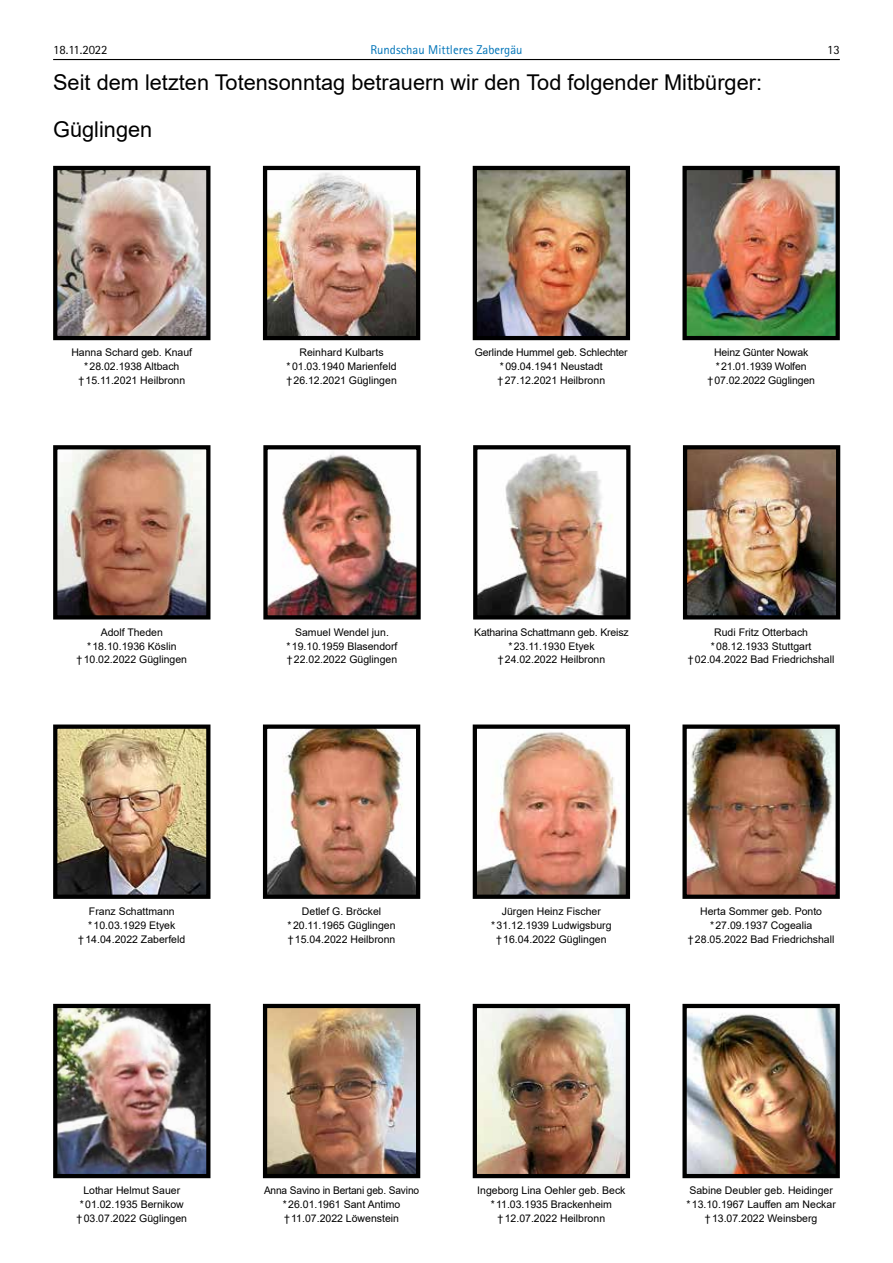
<style>
.page{position:relative;width:893px;height:1263px;background:#fff}
.page>*{position:absolute;margin:0;border:0;box-sizing:border-box;transform-origin:0 0}
.t1{font:21.75px/46.8px "Arial";color:#000}
.t2{font:12.75px "Rotis Sans Serif W1 G";color:#0074b8}
.t3{font:12.75px "Rotis Sans Serif W1 G";color:#000}
.t4{font:10.5px/13.8px "Arial";color:#000;text-align:center}
</style>
<div class="page">
<hr style="left:53px;top:59px;width:787px;height:1px;background:#000">
<img style="left:58px;top:171px;width:147px;height:164px">
<div style="left:53px;top:166px;width:157px;height:174px;border:4px solid #000"></div>
<img style="left:268px;top:172px;width:147px;height:163px">
<div style="left:263px;top:166px;width:157px;height:174px;border:4px solid #000"></div>
<img style="left:478px;top:171px;width:147px;height:164px">
<div style="left:473px;top:166px;width:157px;height:174px;border:4px solid #000"></div>
<img style="left:687px;top:171px;width:148px;height:164px">
<div style="left:682px;top:166px;width:158px;height:174px;border:4px solid #000"></div>
<img style="left:58px;top:450px;width:147px;height:164px">
<div style="left:53px;top:445px;width:157px;height:174px;border:4px solid #000"></div>
<img style="left:268px;top:454px;width:148px;height:160px">
<div style="left:263px;top:445px;width:158px;height:174px;border:4px solid #000"></div>
<img style="left:478px;top:453px;width:147px;height:161px">
<div style="left:473px;top:445px;width:157px;height:174px;border:4px solid #000"></div>
<img style="left:688px;top:450px;width:147px;height:164px">
<div style="left:683px;top:445px;width:157px;height:174px;border:4px solid #000"></div>
<img style="left:58px;top:729px;width:147px;height:165px">
<div style="left:53px;top:724px;width:157px;height:175px;border:4px solid #000"></div>
<img style="left:268px;top:729px;width:147px;height:165px">
<div style="left:263px;top:724px;width:157px;height:175px;border:4px solid #000"></div>
<img style="left:478px;top:732px;width:147px;height:162px">
<div style="left:473px;top:724px;width:157px;height:175px;border:4px solid #000"></div>
<img style="left:687px;top:729px;width:148px;height:165px">
<div style="left:682px;top:724px;width:158px;height:175px;border:4px solid #000"></div>
<img style="left:58px;top:1009px;width:147px;height:164px">
<div style="left:53px;top:1004px;width:157px;height:174px;border:4px solid #000"></div>
<img style="left:268px;top:1009px;width:147px;height:164px">
<div style="left:263px;top:1004px;width:157px;height:174px;border:4px solid #000"></div>
<img style="left:478px;top:1009px;width:147px;height:164px">
<div style="left:473px;top:1004px;width:157px;height:174px;border:4px solid #000"></div>
<img style="left:687px;top:1009px;width:148px;height:164px">
<div style="left:682px;top:1004px;width:158px;height:174px;border:4px solid #000"></div>
<p class="t3" style="left:53px;top:42px;width:56px">18.11.2022</p>
<p class="t2" style="left:370px;top:42px;width:154px">Rundschau Mittleres Zabergäu</p>
<p class="t3" style="left:827px;top:42px;width:14px">13</p>
<h1 class="t1" style="left:53px;top:59px;width:710px">Seit dem letzten Totensonntag betrauern wir den Tod folgender Mitbürger:<br>Güglingen</h1>
<p class="t4" style="left:71px;top:346px;width:122px">Hanna Schard geb. Knauf *28.02.1938 Altbach †15.11.2021 Heilbronn</p>
<p class="t4" style="left:286px;top:346px;width:112px">Reinhard Kulbarts *01.03.1940 Marienfeld †26.12.2021 Güglingen</p>
<p class="t4" style="left:475px;top:346px;width:154px">Gerlinde Hummel geb. Schlechter *09.04.1941 Neustadt †27.12.2021 Heilbronn</p>
<p class="t4" style="left:707px;top:346px;width:109px">Heinz Günter Nowak *21.01.1939 Wolfen †07.02.2022 Güglingen</p>
<p class="t4" style="left:77px;top:625px;width:112px">Adolf Theden *18.10.1936 Köslin †10.02.2022 Güglingen</p>
<p class="t4" style="left:286px;top:625px;width:113px">Samuel Wendel jun. *19.10.1959 Blasendorf †22.02.2022 Güglingen</p>
<p class="t4" style="left:474px;top:625px;width:156px">Katharina Schattmann geb. Kreisz *23.11.1930 Etyek<br>†24.02.2022 Heilbronn</p>
<p class="t4" style="left:688px;top:625px;width:148px">Rudi Fritz Otterbach *08.12.1933 Stuttgart †02.04.2022 Bad Friedrichshall</p>
<p class="t4" style="left:78px;top:904px;width:108px">Franz Schattmann *10.03.1929 Etyek †14.04.2022 Zaberfeld</p>
<p class="t4" style="left:288px;top:904px;width:109px">Detlef G. Bröckel *20.11.1965 Güglingen †15.04.2022 Heilbronn</p>
<p class="t4" style="left:491px;top:904px;width:122px">Jürgen Heinz Fischer *31.12.1939 Ludwigsburg †16.04.2022 Güglingen</p>
<p class="t4" style="left:688px;top:904px;width:148px">Herta Sommer geb. Ponto *27.09.1937 Cogealia †28.05.2022 Bad Friedrichshall</p>
<p class="t4" style="left:77px;top:1184px;width:112px">Lothar Helmut Sauer *01.02.1935 Bernikow †03.07.2022 Güglingen</p>
<p class="t4" style="left:264px;top:1184px;width:157px">Anna Savino in Bertani geb. Savino *26.01.1961 Sant Antimo †11.07.2022 Löwenstein</p>
<p class="t4" style="left:477px;top:1184px;width:150px">Ingeborg Lina Oehler geb. Beck *11.03.1935 Brackenheim †12.07.2022 Heilbronn</p>
<p class="t4" style="left:686px;top:1184px;width:151px">Sabine Deubler geb. Heidinger *13.10.1967 Lauffen am Neckar †13.07.2022 Weinsberg</p>
</div>
